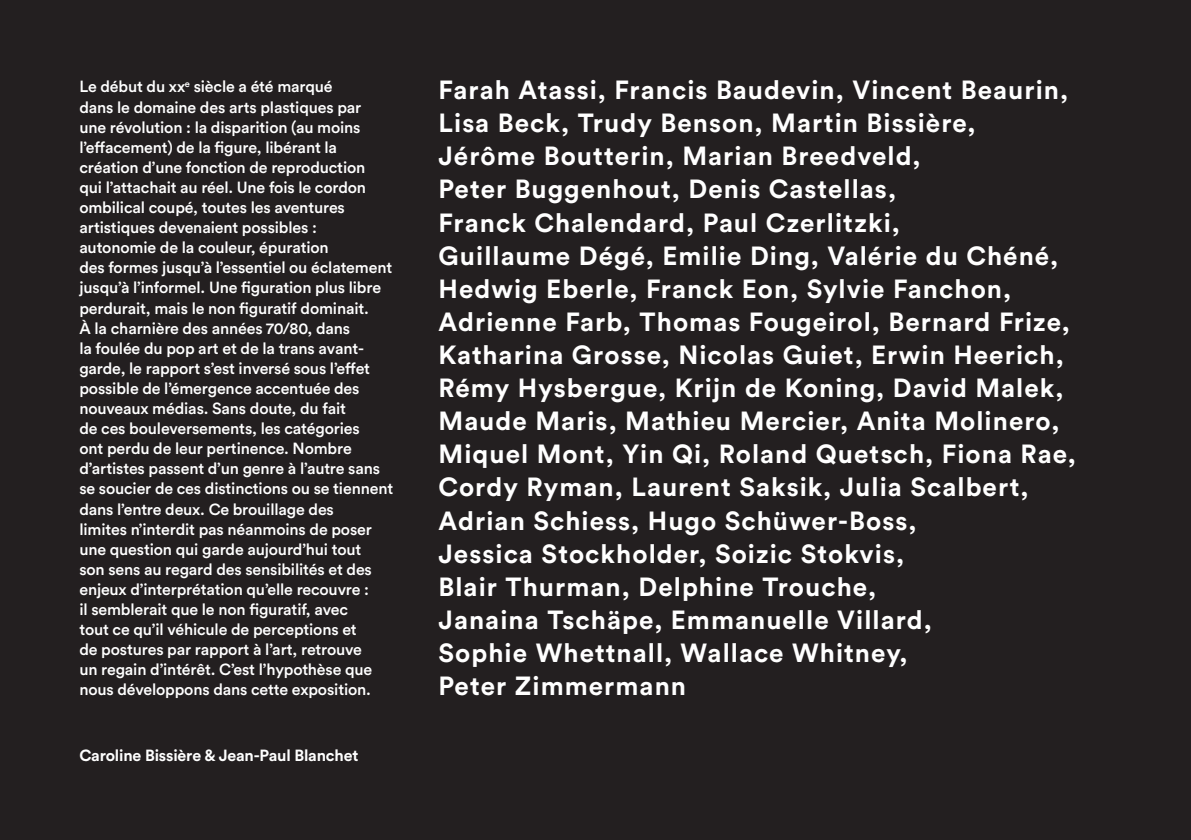
<style>
.page{position:relative;width:1191px;height:840px;background:#fff}
.page>*{position:absolute;margin:0;border:0;box-sizing:border-box;transform-origin:0 0}
.t1{font:700 26px/33px "Circular Std";letter-spacing:.04em;color:#fff}
.t2{font:500 16px/20px "Circular Std";letter-spacing:-.01em;color:#fff}
.t3{font:700 16px "Circular Std";letter-spacing:-.01em;color:#fff}
</style>
<div class="page">
<div style="left:0;top:0;width:1191px;height:839px;background:#231f20"></div>
<p class="t2" style="left:79px;top:76px;width:315px">Le début du xx<sup>e</sup> siècle a été marqué<br>dans le domaine des arts plastiques par<br>une révolution : la disparition (au moins l’effacement) de la figure, libérant la création d’une fonction de reproduction<br>qui l’attachait au réel. Une fois le cordon ombilical coupé, toutes les aventures artistiques devenaient possibles : autonomie de la couleur, épuration<br>des formes jusqu’à l’essentiel ou éclatement jusqu’à l’informel. Une figuration plus libre perdurait, mais le non figuratif dominait.<br>à la charnière des années 70/80, dans<br>la foulée du pop art et de la trans avant&shy;garde, le rapport s’est inversé sous l’effet possible de l’émergence accentuée des nouveaux médias. Sans doute, du fait<br>de ces bouleversements, les catégories<br>ont perdu de leur pertinence. Nombre d’artistes passent d’un genre à l’autre sans se soucier de ces distinctions ou se tiennent dans l’entre deux. Ce brouillage des<br>limites n’interdit pas néanmoins de poser une question qui garde aujourd’hui tout<br>son sens au regard des sensibilités et des enjeux d’interprétation qu’elle recouvre :<br>il semblerait que le non figuratif, avec<br>tout ce qu’il véhicule de perceptions et<br>de postures par rapport à l’art, retrouve<br>un regain d’intérêt. C’est l’hypothèse que nous développons dans cette exposition.</p>
<p class="t3" style="left:79px;top:744px;width:280px">Caroline Bissière &amp; Jean-Paul Blanchet</p>
<p class="t1" style="left:438px;top:73px;width:639px">Farah Atassi, Francis Baudevin, Vincent Beaurin, Lisa Beck, Trudy Benson, Martin Bissière, Jérôme Boutterin, Marian Breedveld,<br>Peter Buggenhout, Denis Castellas,<br>Franck Chalendard, Paul Czerlitzki,<br>Guillaume Dégé, Emilie Ding, Valérie du Chéné, Hedwig Eberle, Franck Eon, Sylvie Fanchon, Adrienne Farb, Thomas Fougeirol, Bernard Frize, Katharina Grosse, Nicolas Guiet, Erwin Heerich, Rémy Hysbergue, Krijn de Koning, David Malek, Maude Maris, Mathieu Mercier, Anita Molinero, Miquel Mont, Yin Qi, Roland Quetsch, Fiona Rae, Cordy Ryman, Laurent Saksik, Julia Scalbert, Adrian Schiess, Hugo Schüwer-Boss,<br>Jessica Stockholder, Soizic Stokvis,<br>Blair Thurman, Delphine Trouche,<br>Janaina Tschäpe, Emmanuelle Villard,<br>Sophie Whettnall, Wallace Whitney,<br>Peter Zimmermann</p>
</div>
